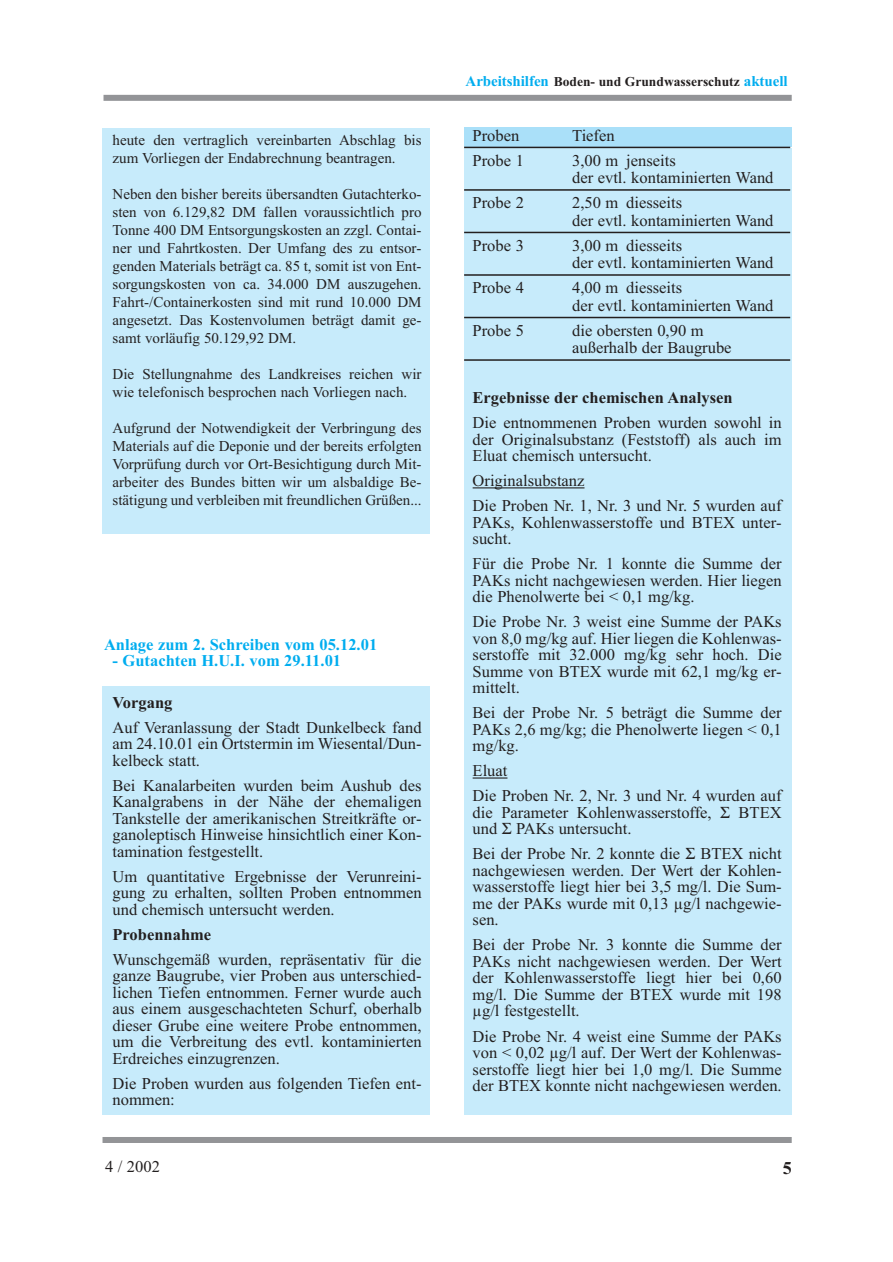
<style>
.page{position:relative;width:893px;height:1262px;background:#fff}
.page>*{position:absolute;margin:0;border:0;box-sizing:border-box;transform-origin:0 0}
.t1{font:700 18px "Times New Roman";color:#231f1f}
.t2{font:16.5px/16.5px "Times New Roman";color:#231f1f;text-align:justify}
.t3{font:700 16.5px "Times New Roman";color:#00adef}
.t4{font:700 16.5px "Times New Roman";color:#231f1f}
.t5{font:15px/18px "Times New Roman";color:#231f1f}
.t6{font:700 13.5px "Times New Roman";color:#231f1f}
.s1{font-size:15px;color:#00adef}
</style>
<div class="page">
<div style="left:464px;top:148px;width:327px;height:966px;background:#c7ebfb"></div>
<div style="left:464px;top:128px;width:327px;height:19px;background:#aae0f9"></div>
<div style="left:102px;top:686px;width:328px;height:428px;background:#c7ebfb"></div>
<div style="left:102px;top:128px;width:328px;height:405px;background:#c7ebfb"></div>
<hr style="left:464px;top:147px;width:326px;height:1px;background:#231f1f">
<hr style="left:464px;top:189px;width:326px;height:2px;background:#231f1f">
<hr style="left:464px;top:232px;width:326px;height:1px;background:#231f1f">
<hr style="left:464px;top:274px;width:326px;height:2px;background:#231f1f">
<hr style="left:464px;top:317px;width:326px;height:1px;background:#231f1f">
<hr style="left:464px;top:359px;width:326px;height:2px;background:#231f1f">
<hr style="left:472px;top:487px;width:112px;height:1px;background:#231f1f">
<hr style="left:472px;top:777px;width:35px;height:1px;background:#231f1f">
<div style="left:103px;top:95px;width:688px;height:6px;background:#939497"></div>
<div style="left:102px;top:1137px;width:689px;height:6px;background:#939497"></div>
<p class="t5" style="left:112px;top:133px;width:310px">heute den vertraglich vereinbarten Abschlag bis zum Vorliegen der Endabrechnung beantragen.</p>
<p class="t5" style="left:112px;top:187px;width:310px;text-align:justify">Neben den bisher bereits übersandten Gutachterko&shy;sten von 6.129,82 DM fallen voraussichtlich pro Tonne 400 DM Entsorgungskosten an zzgl. Contai&shy;ner und Fahrtkosten. Der Umfang des zu entsor&shy;genden Materials beträgt ca. 85 t, somit ist von Ent&shy;sorgungskosten von ca. 34.000 DM auszugehen.<br>Fahrt-/Containerkosten sind mit rund 10.000 DM angesetzt. Das Kostenvolumen beträgt damit ge&shy;samt vorläufig 50.129,92 DM.</p>
<p class="t5" style="left:112px;top:367px;width:310px">Die Stellungnahme des Landkreises reichen wir wie telefonisch besprochen nach Vorliegen nach.</p>
<p class="t5" style="left:112px;top:421px;width:310px;text-align:justify">Aufgrund der Notwendigkeit der Verbringung des Materials auf die Deponie und der bereits erfolgten Vorprüfung durch vor Ort-Besichtigung durch Mit&shy;arbeiter des Bundes bitten wir um alsbaldige Be&shy;stätigung und verbleiben mit freundlichen Grüßen...</p>
<p class="t3" style="left:104px;top:638px;width:275px">Anlage zum 2. Schreiben vom 05.12.01</p>
<p class="t3" style="left:112px;top:655px;width:230px">- Gutachten H.U.I. vom 29.11.01</p>
<p class="t4" style="left:112px;top:696px;width:61px">Vorgang</p>
<p class="t2" style="left:112px;top:720px;width:310px">Auf Veranlassung der Stadt Dunkelbeck fand am 24.10.01 ein Ortstermin im Wiesental/Dun&shy;kelbeck statt.</p>
<p class="t2" style="left:112px;top:778px;width:310px">Bei Kanalarbeiten wurden beim Aushub des Kanalgrabens in der Nähe der ehemaligen Tankstelle der amerikanischen Streitkräfte or&shy;ganoleptisch Hinweise hinsichtlich einer Kon&shy;tamination festgestellt.</p>
<p class="t2" style="left:112px;top:869px;width:310px">Um quantitative Ergebnisse der Verunreini&shy;gung zu erhalten, sollten Proben entnommen und chemisch untersucht werden.</p>
<p class="t4" style="left:112px;top:928px;width:100px">Probennahme</p>
<p class="t2" style="left:112px;top:952px;width:310px">Wunschgemäß wurden, repräsentativ für die ganze Baugrube, vier Proben aus unterschied&shy;lichen Tiefen entnommen. Ferner wurde auch aus einem ausgeschachteten Schurf, oberhalb dieser Grube eine weitere Probe entnommen, um die Verbreitung des evtl. kontaminierten Erdreiches einzugrenzen.</p>
<p class="t2" style="left:112px;top:1076px;width:310px">Die Proben wurden aus folgenden Tiefen ent&shy;nommen:</p>
<p class="t2" style="left:105px;top:1159px;width:56px">4 / 2002</p>
<p class="t6" style="left:465px;top:77px;width:323px"><span class="s1">Arbeitshilfen</span> Boden- und Grundwasserschutz <span class="s1">aktuell</span></p>
<p class="t2" style="left:472px;top:128px;width:48px">Proben</p>
<p class="t2" style="left:572px;top:128px;width:44px">Tiefen</p>
<p class="t2" style="left:472px;top:153px;width:53px">Probe 1</p>
<p class="t2" style="left:572px;top:153px;width:203px;line-height:17.5px">3,00 m jenseits<br>der evtl. kontaminierten Wand</p>
<p class="t2" style="left:472px;top:196px;width:53px">Probe 2</p>
<p class="t2" style="left:572px;top:195px;width:203px;line-height:17.5px">2,50 m diesseits<br>der evtl. kontaminierten Wand</p>
<p class="t2" style="left:472px;top:238px;width:53px">Probe 3</p>
<p class="t2" style="left:572px;top:238px;width:203px;line-height:17.5px">3,00 m diesseits<br>der evtl. kontaminierten Wand</p>
<p class="t2" style="left:472px;top:281px;width:53px">Probe 4</p>
<p class="t2" style="left:572px;top:280px;width:203px;line-height:17.5px">4,00 m diesseits<br>der evtl. kontaminierten Wand</p>
<p class="t2" style="left:472px;top:323px;width:53px">Probe 5</p>
<p class="t2" style="left:572px;top:323px;width:161px;line-height:17.5px">die obersten 0,90 m außerhalb der Baugrube</p>
<p class="t4" style="left:472px;top:392px;width:261px">Ergebnisse der chemischen Analysen</p>
<p class="t2" style="left:472px;top:416px;width:310px">Die entnommenen Proben wurden sowohl in der Originalsubstanz (Feststoff) als auch im Eluat chemisch untersucht.</p>
<p class="t2" style="left:472px;top:470px;width:310px;line-height:25px">Originalsubstanz<br>Die Proben Nr. 1, Nr. 3 und Nr. 5 wurden auf</p>
<p class="t2" style="left:472px;top:515px;width:310px">PAKs, Kohlenwasserstoffe und BTEX unter&shy;sucht.</p>
<p class="t2" style="left:472px;top:557px;width:310px">Für die Probe Nr. 1 konnte die Summe der PAKs nicht nachgewiesen werden. Hier liegen die Phenolwerte bei &lt; 0,1 mg/kg.</p>
<p class="t2" style="left:472px;top:615px;width:310px">Die Probe Nr. 3 weist eine Summe der PAKs von 8,0 mg/kg auf. Hier liegen die Kohlenwas&shy;serstoffe mit 32.000 mg/kg sehr hoch. Die Summe von BTEX wurde mit 62,1 mg/kg er&shy;mittelt.</p>
<p class="t2" style="left:472px;top:706px;width:310px">Bei der Probe Nr. 5 beträgt die Summe der PAKs 2,6 mg/kg; die Phenolwerte liegen &lt; 0,1 mg/kg.</p>
<p class="t2" style="left:472px;top:760px;width:310px;line-height:25px">Eluat<br>Die Proben Nr. 2, Nr. 3 und Nr. 4 wurden auf</p>
<p class="t2" style="left:472px;top:805px;width:240px">die Parameter Kohlenwasserstoffe,</p>
<p class="t2" style="left:738px;top:805px;width:45px">BTEX</p>
<p class="t2" style="left:472px;top:818px;width:310px;line-height:25px">und PAKs untersucht.<br>Bei der Probe Nr. 2 konnte die BTEX nicht</p>
<p class="t2" style="left:472px;top:863px;width:310px">nachgewiesen werden. Der Wert der Kohlen&shy;wasserstoffe liegt hier bei 3,5 mg/l. Die Sum&shy;me der PAKs wurde mit 0,13 µg/l nachgewie&shy;sen.</p>
<p class="t2" style="left:472px;top:938px;width:310px">Bei der Probe Nr. 3 konnte die Summe der PAKs nicht nachgewiesen werden. Der Wert der Kohlenwasserstoffe liegt hier bei 0,60 mg/l. Die Summe der BTEX wurde mit 198 µg/l festgestellt.</p>
<p class="t2" style="left:472px;top:1029px;width:310px">Die Probe Nr. 4 weist eine Summe der PAKs von &lt; 0,02 µg/l auf. Der Wert der Kohlenwas&shy;serstoffe liegt hier bei 1,0 mg/l. Die Summe der BTEX konnte nicht nachgewiesen werden.</p>
<p class="t1" style="left:782px;top:1162px;width:10px">5</p>
</div>
